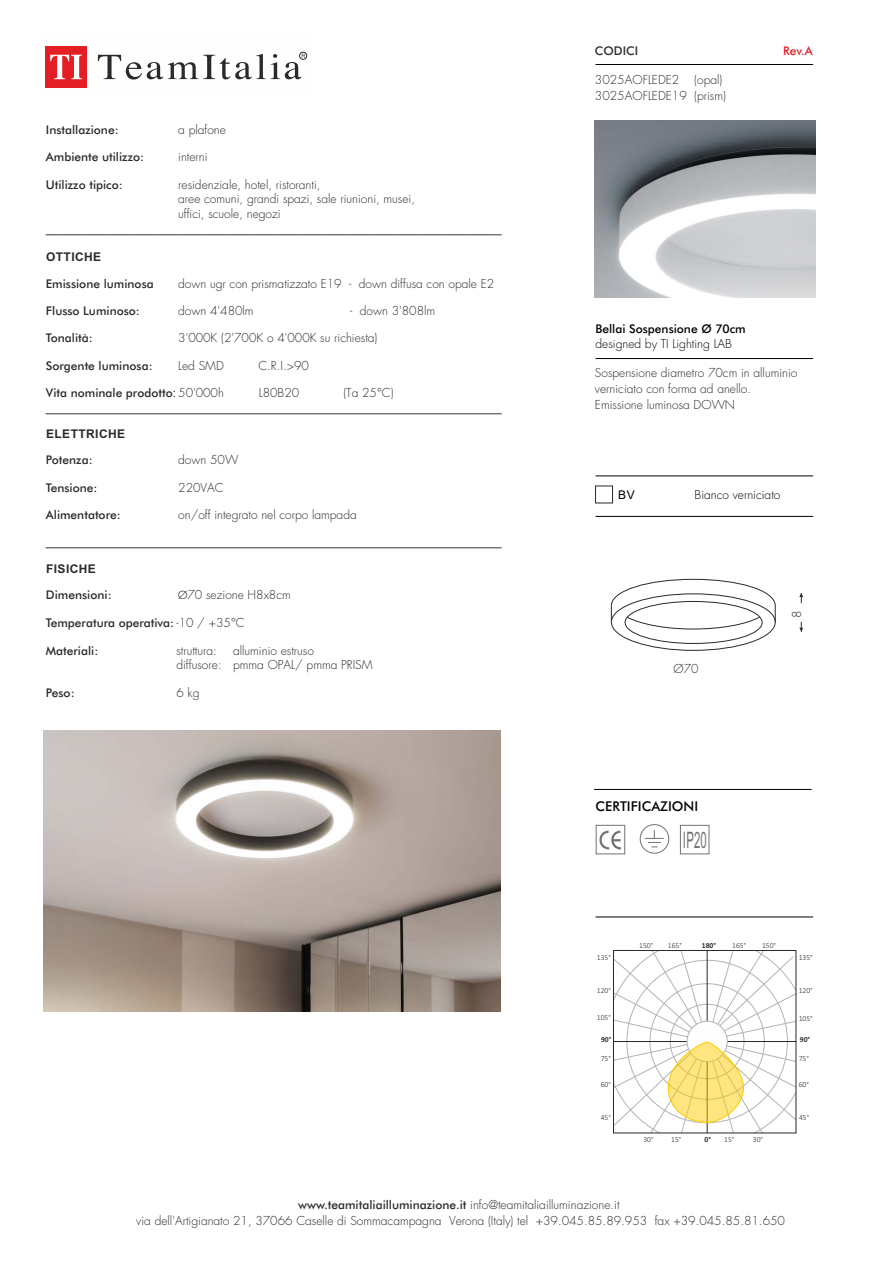
<style>
.page{position:relative;width:893px;height:1263px;background:#fff}
.page>*{position:absolute;margin:0;border:0;box-sizing:border-box;transform-origin:0 0}
.t1{font:22.65px "Arial";color:#727271;scale:.5 1}
.t2{font:500 13.5px "Futura BT";color:#000}
.t3{font:300 12px/15.8px "Futura";color:#2b2a29}
.t4{font:500 12px "Futura BT";color:#2b2a29}
.t5{font:300 12px "Futura";color:#000}
.t6{font:700 12px "Arial";letter-spacing:.035em;color:#2b2a29}
.t7{font:500 12px "Futura BT";color:#000}
.t8{font:500 12px "Futura BT";color:#e31e24}
.t9{font:12px "Arial";color:#000}
.t10{font:300 7.65px "Calibri";color:#2b2a29}
.t11{font:700 7.65px "Calibri";color:#2b2a29}
.s1{font-family:"Arial";font-weight:400}
.s2{font-family:"Futura";font-weight:300}
.s3{font-size:10.95px;color:#000}
.s4{font-family:"Futura BT";font-weight:500}
</style>
<div class="page">
<hr style="left:596px;top:358px;width:217px;height:1px;background:#000">
<hr style="left:596px;top:476px;width:217px;height:1px;background:#000">
<hr style="left:596px;top:516px;width:217px;height:1px;background:#000">
<hr style="left:594px;top:789px;width:218px;height:1px;background:#000">
<hr style="left:596px;top:917px;width:217px;height:1px;background:#000">
<div style="left:680px;top:825px;width:29px;height:29px;border:1px solid #727271"></div>
<svg style="left:599px;top:830px;width:22px;height:20px"></svg>
<div style="left:596px;top:825px;width:29px;height:29px;border:1px solid #727271"></div>
<div style="left:640px;top:824px;width:29px;height:29px;border:1px solid #727271;border-radius:50%"></div>
<svg style="left:645px;top:830px;width:18px;height:17px"></svg>
<hr style="left:596px;top:64px;width:217px;height:1px;background:#000">
<img style="left:43px;top:731px;width:458px;height:280px">
<svg style="left:611px;top:579px;width:165px;height:51px"></svg>
<hr style="left:801px;top:593px;width:1px;height:39px;background:#2b2a29">
<div style="left:796px;top:603px;width:11px;height:19px;background:#fefefe;border-radius:50%"></div>
<img style="left:595px;top:121px;width:221px;height:176px">
<div style="left:595px;top:485px;width:18px;height:18px;border:1px solid #2b2a29"></div>
<svg style="left:615px;top:950px;width:182px;height:183px"></svg>
<div style="left:613px;top:950px;width:183px;height:183px;border:1px solid #2b2a29"></div>
<div style="left:668px;top:1042px;width:75px;height:80px;background:#fecc00;border-radius:36px;opacity:.5"></div>
<div style="left:668px;top:1041px;width:76px;height:82px;border:1px solid #fecc00;border-radius:36px"></div>
<div style="left:45px;top:46px;width:42px;height:42px;background:#e31e24"></div>
<svg style="left:50px;top:55px;width:32px;height:24px"></svg>
<svg style="left:98px;top:54px;width:207px;height:26px"></svg>
<div style="left:299px;top:52px;width:8px;height:7px;border:1px solid #2b2a29;border-radius:50%"></div>
<p class="t4" style="left:46px;top:125px;width:74px">Installazione:</p>
<p class="t3" style="left:178px;top:123px;width:49px">a plafone</p>
<p class="t4" style="left:46px;top:152px;width:100px">Ambiente utilizzo:</p>
<p class="t3" style="left:178px;top:150px;width:31px">interni</p>
<p class="t4" style="left:46px;top:179px;width:78px">Utilizzo tipico:</p>
<p class="t3" style="left:178px;top:177px;width:144px">residenziale, hotel, ristoranti,</p>
<p class="t3" style="left:178px;top:192px;width:238px">aree comuni, grandi spazi, sale riunioni, musei,</p>
<p class="t3" style="left:178px;top:207px;width:104px">uffici, scuole, negozi</p>
<p class="t3" style="left:46px;top:222px;width:458px">____________________________________________________________________________</p>
<p class="t6" style="left:46px;top:253px;width:57px">OTTICHE</p>
<p class="t4" style="left:46px;top:278px;width:109px">Emissione luminosa</p>
<p class="t3" style="left:178px;top:276px;width:318px">down ugr con prismatizzato E19 - down diffusa con opale E2</p>
<p class="t4" style="left:46px;top:306px;width:95px">Flusso Luminoso:</p>
<p class="t3" style="left:178px;top:304px;width:77px">down 4'480lm</p>
<p class="t3" style="left:350px;top:304px;width:87px">- down 3'808lm</p>
<p class="t4" style="left:46px;top:333px;width:48px">Tonalità:</p>
<p class="t3" style="left:178px;top:331px;width:201px">3'000K (2'700K o 4'000K su richiesta)</p>
<p class="t4" style="left:46px;top:361px;width:108px">Sorgente luminosa:</p>
<p class="t3" style="left:178px;top:358px;width:47px">Led SMD</p>
<p class="t3" style="left:258px;top:358px;width:52px">C.R.I.&gt;90</p>
<p class="t4" style="left:46px;top:388px;width:180px">Vita nominale prodotto<span class="s1">:</span> <span class="s2">50'000h</span></p>
<p class="t3" style="left:259px;top:386px;width:42px">L80B20</p>
<p class="t3" style="left:46px;top:386px;width:457px;line-height:14.7px;text-indent:297px">(Ta 25°C) ____________________________________________________________________________</p>
<p class="t6" style="left:46px;top:429px;width:81px">ELETTRICHE</p>
<p class="t4" style="left:46px;top:455px;width:48px">Potenza:</p>
<p class="t3" style="left:178px;top:453px;width:62px">down 50W</p>
<p class="t4" style="left:46px;top:483px;width:53px">Tensione:</p>
<p class="t3" style="left:178px;top:480px;width:47px">220VAC</p>
<p class="t4" style="left:46px;top:510px;width:76px">Alimentatore:</p>
<p class="t3" style="left:178px;top:508px;width:180px">on/off integrato nel corpo lampada</p>
<p class="t3" style="left:46px;top:535px;width:457px">____________________________________________________________________________</p>
<p class="t6" style="left:46px;top:564px;width:51px">FISICHE</p>
<p class="t4" style="left:46px;top:590px;width:67px">Dimensioni:</p>
<p class="t3" style="left:178px;top:588px;width:114px"><span class="s3">Ø</span>70 sezione H8x8cm</p>
<p class="t4" style="left:46px;top:618px;width:200px">Temperatura operativa: <span class="s2">-10 / +35°C</span></p>
<p class="t4" style="left:46px;top:645px;width:54px">Materiali:</p>
<p class="t3" style="left:176px;top:643px;width:42px">struttura:</p>
<p class="t3" style="left:176px;top:644px;width:198px;line-height:14.7px;text-align:center">alluminio estruso<br>diffusore: pmma OPAL/ pmma PRISM</p>
<p class="t4" style="left:46px;top:688px;width:30px">Peso:</p>
<p class="t3" style="left:176px;top:685px;width:25px">6 kg</p>
<p class="t4" style="left:595px;top:46px;width:45px">CODICI</p>
<p class="t8" style="left:783px;top:46px;width:31px">Rev.A</p>
<p class="t3" style="left:595px;top:73px;width:133px">3025AOFLEDE2 (opal)<br>3025AOFLEDE19 (prism)</p>
<p class="t7" style="left:596px;top:323px;width:152px">Bellai Sospensione Ø 70cm</p>
<p class="t5" style="left:596px;top:338px;width:138px">designed by TI Lighting LAB</p>
<p class="t3" style="left:595px;top:366px;width:204px">Sospensione diametro 70cm in alluminio verniciato con forma ad anello.<br>Emissione luminosa DOWN</p>
<p class="t9" style="left:618px;top:490px;width:18px">BV</p>
<p class="t5" style="left:695px;top:489px;width:87px">Bianco verniciato</p>
<p class="t3" style="left:673px;top:662px;width:27px">Ø70</p>
<p class="t3" style="left:790px;top:618px;width:9px;rotate:-90deg">8</p>
<p class="t2" style="left:596px;top:800px;width:104px">CERTIFICAZIONI</p>
<h1 class="t1" style="left:683px;top:832px;width:49px">IP20</h1>
<p class="t10" style="left:597px;top:954px;width:16px">135°</p>
<p class="t10" style="left:639px;top:942px;width:16px">150°</p>
<p class="t10" style="left:668px;top:942px;width:16px">165°</p>
<p class="t11" style="left:702px;top:942px;width:16px">180°</p>
<p class="t10" style="left:732px;top:942px;width:16px">165°</p>
<p class="t10" style="left:762px;top:942px;width:16px">150°</p>
<p class="t10" style="left:799px;top:954px;width:16px">135°</p>
<p class="t10" style="left:597px;top:987px;width:16px">120°</p>
<p class="t10" style="left:799px;top:987px;width:16px">120°</p>
<p class="t10" style="left:597px;top:1014px;width:16px">105°</p>
<p class="t10" style="left:799px;top:1015px;width:16px">105°</p>
<p class="t10" style="left:601px;top:1055px;width:12px">75°</p>
<p class="t10" style="left:799px;top:1055px;width:12px">75°</p>
<p class="t10" style="left:601px;top:1081px;width:12px">60°</p>
<p class="t10" style="left:799px;top:1081px;width:12px">60°</p>
<p class="t10" style="left:601px;top:1114px;width:12px">45°</p>
<p class="t10" style="left:799px;top:1114px;width:12px">45°</p>
<p class="t10" style="left:671px;top:1136px;width:12px">15°</p>
<p class="t10" style="left:724px;top:1136px;width:12px">15°</p>
<p class="t10" style="left:753px;top:1136px;width:12px">30°</p>
<p class="t11" style="left:601px;top:1036px;width:12px">90°</p>
<p class="t11" style="left:800px;top:1036px;width:12px">90°</p>
<p class="t10" style="left:643px;top:1136px;width:12px">30°</p>
<p class="t11" style="left:705px;top:1136px;width:8px">0°</p>
<p class="t3" style="left:136px;top:1197px;width:650px;text-align:center"><span class="s4">www.teamitaliailluminazione.it</span> info@teamitaliailluminazione.it<br>via dell'Artigianato 21, 37066 Caselle di Sommacampagna Verona (Italy) tel +39.045.85.89.953 fax +39.045.85.81.650</p>
</div>
